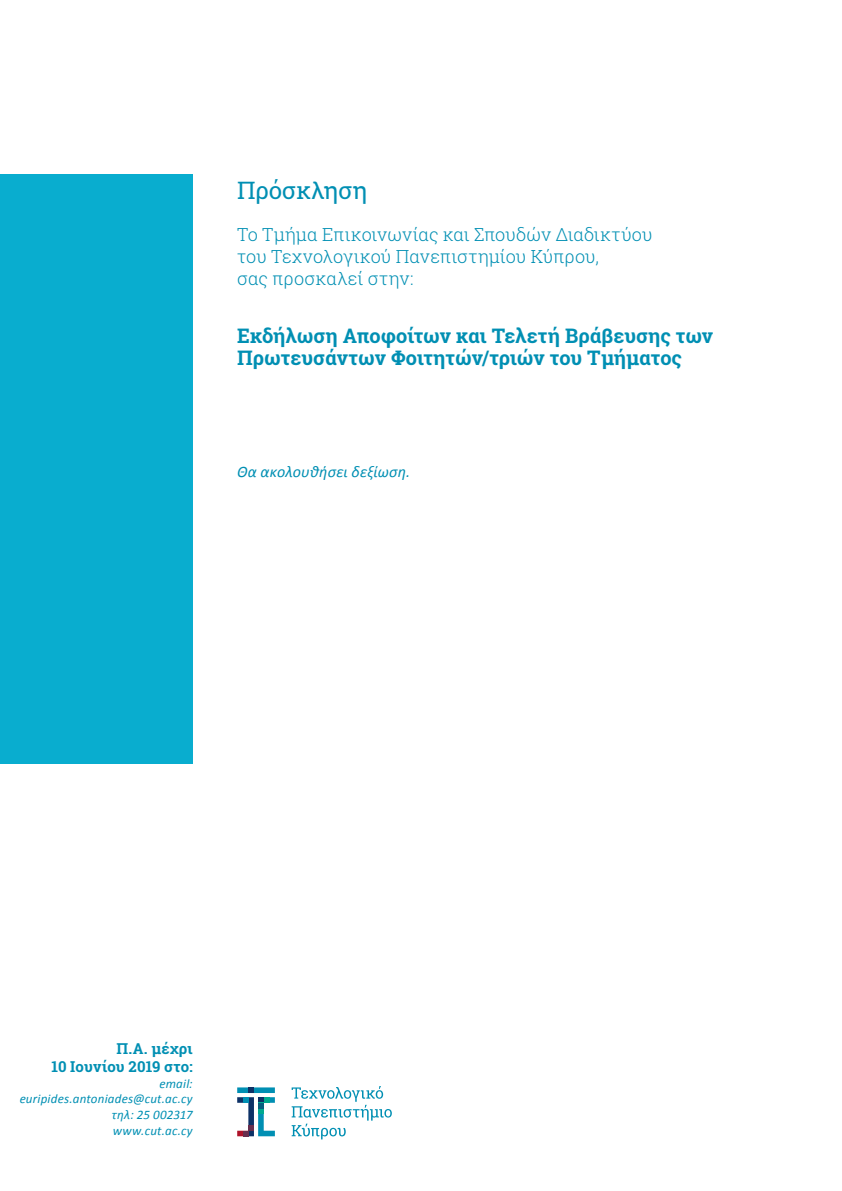
<style>
.page{position:relative;width:842px;height:1191px;background:#fff}
.page>*{position:absolute;margin:0;border:0;box-sizing:border-box;transform-origin:0 0}
.t1{font:24px "Roboto Slab";letter-spacing:-.01em;color:#008fb3}
.t2{font:700 20px/22px "Roboto Slab";color:#008fb3}
.t3{font:300 18px/22px "Roboto Slab";letter-spacing:.005em;color:#008fb3}
.t4{font:italic 16px "Calibri";letter-spacing:.01em;color:#008fb3}
.t5{font:700 15px/18px "Roboto Slab";letter-spacing:.01em;color:#008fb3;text-align:right}
.t6{font:italic 13px/15.6px "Calibri";letter-spacing:.015em;color:#008fb3;text-align:right}
</style>
<div class="page">
<div style="left:0;top:174px;width:193px;height:589px;background:#09adcf"></div>
<svg style="left:237px;top:1087px;width:38px;height:49px"></svg>
<svg style="left:292px;top:1086px;width:100px;height:53px"></svg>
<h1 class="t1" style="left:237px;top:174px;width:132px">Πρόσκληση</h1>
<p class="t3" style="left:237px;top:223px;width:417px">Το Τμήμα Επικοινωνίας και Σπουδών ∆ιαδικτύου του Τεχνολογικού Πανεπιστημίου Κύπρου,<br>σας προσκαλεί στην:</p>
<p class="t2" style="left:237px;top:324px;width:478px">Εκδήλωση Αποφοίτων και Τελετή Βράβευσης των<br>Πρωτευσάντων Φοιτητών/τριών τoυ Τμήματος</p>
<p class="t4" style="left:237px;top:461px;width:175px">Θα ακολουθήσει δεξίωση.</p>
<p class="t5" style="left:51px;top:1039px;width:143px">Π.Α. μέχρι<br>10 Ιουνίου 2019 στο:</p>
<p class="t6" style="left:20px;top:1075px;width:175px">email: euripides.antoniades@cut.ac.cy τηλ: 25 002317<br>www.cut.ac.cy</p>
</div>
